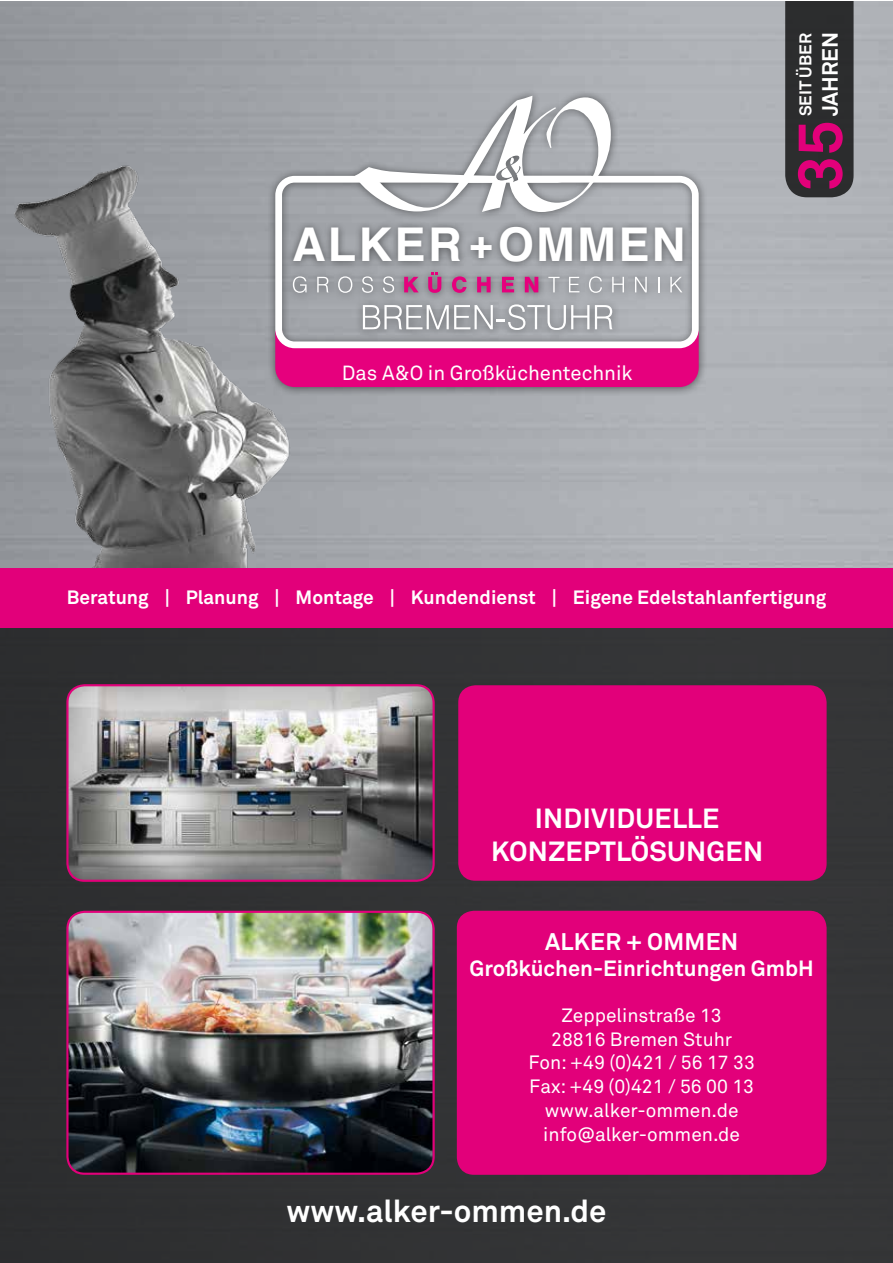
<style>
.page{position:relative;width:893px;height:1263px;background:#fff}
.page>*{position:absolute;margin:0;border:0;box-sizing:border-box;transform-origin:0 0}
.t1{font:700 62.1px "Akkurat Std";color:#e2007a}
.t2{font:700 46.5px "Helvetica";letter-spacing:.05em;color:#fff}
.t3{font:700 31.05px "Akkurat Std";color:#fff}
.t4{font:700 27.45px/32.8px "Akkurat Std";letter-spacing:.01em;color:#fff;text-align:center}
.t5{font:700 23.7px "Akkurat Std";letter-spacing:.01em;color:#fff}
.t6{font:700 21.9px "Akkurat Std";color:#fff}
.t7{font:700 21.75px "Akkurat Std";color:#fff}
.t8{font:20.25px "Akkurat Std";color:#fff}
.t9{font:19.05px/23.7px "Akkurat Std";color:#fff;text-align:center}
.t10{font:700 19.05px "Akkurat Std";color:#fff}
.t11{font:700 16.8px "Akkurat Std";color:#fff}
.s1{font-size:39.45px}
</style>
<div class="page">
<svg style="left:0;top:1px;width:892px;height:567px"></svg>
<div style="left:0;top:568px;width:892px;height:695px;background:#323335"></div>
<div style="left:267px;top:88px;width:441px;height:308px;background:#000;opacity:.5"></div>
<div style="left:310px;top:348px;width:389px;height:39px;background:#e6007d"></div>
<svg style="left:355px;top:96px;width:256px;height:80px"></svg>
<svg style="left:310px;top:176px;width:389px;height:172px"></svg>
<div style="left:458px;top:685px;width:369px;height:196px;background:#e2007a;border-radius:17px"></div>
<div style="left:457px;top:911px;width:370px;height:264px;background:#e2007a;border-radius:17px"></div>
<img style="left:69px;top:912px;width:363px;height:260px">
<div style="left:66px;top:911px;width:369px;height:264px;border:2px solid #e2007a;border-radius:17px"></div>
<img style="left:69px;top:687px;width:363px;height:192px">
<div style="left:66px;top:684px;width:369px;height:198px;border:2px solid #e2007a;border-radius:17px"></div>
<div style="left:785px;top:1px;width:69px;height:196px;background:#2c2d2e"></div>
<img style="left:0;top:155px;width:310px;height:413px">
<div style="left:0;top:568px;width:892px;height:59px;background:#e2007a"></div>
<h2 class="t2" style="left:292px;top:225px;width:395px">ALKER <span class="s1">+</span>OMMEN</h2>
<p class="t8" style="left:342px;top:361px;width:292px">Das A&amp;O in Großküchentechnik</p>
<p class="t11" style="left:795px;top:116px;width:84px;rotate:-90deg">SEIT ÜBER</p>
<p class="t6" style="left:816px;top:116px;width:86px;rotate:-90deg">JAHREN</p>
<h1 class="t1" style="left:782px;top:191px;width:72px;rotate:-90deg">35</h1>
<p class="t10" style="left:67px;top:586px;width:761px">Beratung | Planung | Montage | Kundendienst | Eigene Edelstahlanfertigung</p>
<h3 class="t4" style="left:491px;top:802px;width:274px">INDIVIDUELLE<br>KONZEPTLÖSUNGEN</h3>
<p class="t5" style="left:545px;top:927px;width:195px">ALKER + OMMEN</p>
<p class="t7" style="left:469px;top:955px;width:346px">Großküchen-Einrichtungen GmbH</p>
<p class="t9" style="left:528px;top:1003px;width:228px">Zeppelinstraße 13<br>28816 Bremen Stuhr<br>Fon: +49 (0)421 / 56 17 33<br>Fax: +49 (0)421 / 56 00 13 www.alker-ommen.de info@alker-ommen.de</p>
<h3 class="t3" style="left:286px;top:1192px;width:322px">www.alker-ommen.de</h3>
</div>
